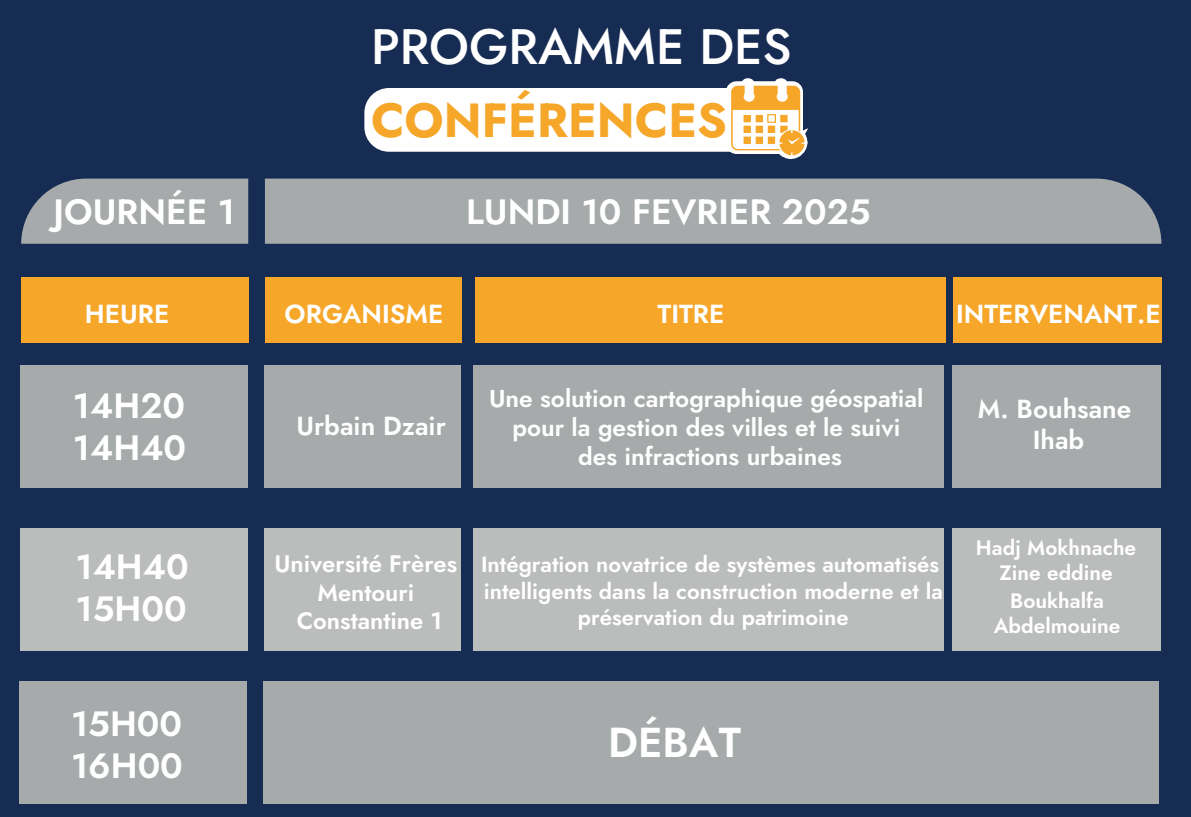
<style>
.page{position:relative;width:1191px;height:817px;background:#fff}
.page>*{position:absolute;margin:0;border:0;box-sizing:border-box;transform-origin:0 0}
.t1{font:500 49.6px "Jost";color:#fff}
.t2{font:700 47.8px "Jost";color:#f6a629}
.t3{font:600 41.8px "Jost";color:#fff}
.t4{font:600 35.2px/42.2px "Jost";color:#fff}
.t5{font:600 26px/31.2px "Jost";color:#fff;text-align:center}
.t6{font:600 24.4px/29.2px "Jost";color:#fff;text-align:center}
.t7{font:600 23.8px/28.6px "Jost";color:#fff;text-align:center}
.t8{font:600 22px/26.4px "Jost";color:#fff;text-align:center}
.t9{font:600 20.8px/25px "Jost";color:#fff;text-align:center}
</style>
<div class="page">
<div style="left:0;top:0;width:1191px;height:816px;background:#162c53"></div>
<div style="left:364px;top:88px;width:436px;height:64px;background:#fff;border-radius:25px"></div>
<svg style="left:720px;top:78px;width:88px;height:81px"></svg>
<svg style="left:21px;top:178px;width:227px;height:66px;background:#9ca0a3"></svg>
<div style="left:265px;top:178px;width:896px;height:66px;background:#a7aaaa"></div>
<div style="left:22px;top:277px;width:227px;height:65px;background:#f6a629"></div>
<div style="left:265px;top:277px;width:196px;height:65px;background:#f6a629"></div>
<div style="left:474px;top:277px;width:471px;height:65px;background:#f6a629"></div>
<div style="left:953px;top:277px;width:208px;height:65px;background:#f6a629"></div>
<div style="left:21px;top:365px;width:227px;height:122px;background:#a7aaaa"></div>
<div style="left:264px;top:365px;width:196px;height:122px;background:#a7aaaa"></div>
<div style="left:473px;top:365px;width:471px;height:122px;background:#a7aaaa"></div>
<div style="left:952px;top:365px;width:208px;height:122px;background:#a7aaaa"></div>
<div style="left:21px;top:528px;width:227px;height:122px;background:#bbbdbd"></div>
<div style="left:264px;top:528px;width:196px;height:122px;background:#bbbdbd"></div>
<div style="left:473px;top:528px;width:471px;height:122px;background:#bbbdbd"></div>
<div style="left:952px;top:528px;width:208px;height:122px;background:#bbbdbd"></div>
<div style="left:19px;top:680px;width:227px;height:123px;background:#a7aaaa"></div>
<div style="left:263px;top:680px;width:228px;height:123px;background:#a7aaaa"></div>
<div style="left:472px;top:680px;width:471px;height:123px;background:#a7aaaa"></div>
<div style="left:927px;top:680px;width:231px;height:123px;background:#a7aaaa"></div>
<h3 class="t4" style="left:54px;top:191px;width:183px">JOURNÉE 1</h3>
<p class="t5" style="left:85px;top:298px;width:86px">HEURE</p>
<h3 class="t4" style="left:73px;top:384px;width:115px">14H20<br>14H40</h3>
<h3 class="t4" style="left:75px;top:545px;width:115px">14H40<br>15H00</h3>
<h3 class="t4" style="left:71px;top:703px;width:113px">15H00<br>16H00</h3>
<h1 class="t1" style="left:371px;top:13px;width:422px">PROGRAMME DES</h1>
<h2 class="t2" style="left:371px;top:87px;width:357px">CONFÉRENCES</h2>
<h3 class="t4" style="left:466px;top:191px;width:406px">LUNDI 10 FEVRIER 2025</h3>
<p class="t5" style="left:285px;top:298px;width:160px">ORGANISME</p>
<p class="t5" style="left:657px;top:298px;width:68px">TITRE</p>
<p class="t5" style="left:956px;top:298px;width:206px">INTERVENANT.E</p>
<p class="t5" style="left:296px;top:410px;width:151px">Urbain Dzair</p>
<p class="t6" style="left:489px;top:383px;width:436px">Une solution cartographique géospatial pour la gestion des villes et le suivi<br>des infractions urbaines</p>
<p class="t7" style="left:274px;top:549px;width:184px">Université Frères<br>Mentouri<br>Constantine 1</p>
<p class="t8" style="left:481px;top:551px;width:463px">Intégration novatrice de systèmes automatisés intelligents dans la construction moderne et la préservation du patrimoine</p>
<h3 class="t3" style="left:608px;top:712px;width:134px">DÉBAT</h3>
<p class="t5" style="left:977px;top:393px;width:155px">M. Bouhsane<br>Ihab</p>
<p class="t9" style="left:976px;top:535px;width:162px">Hadj Mokhnache<br>Zine eddine</p>
<p class="t9" style="left:993px;top:588px;width:128px">Boukhalfa<br>Abdelmouine</p>
</div>
